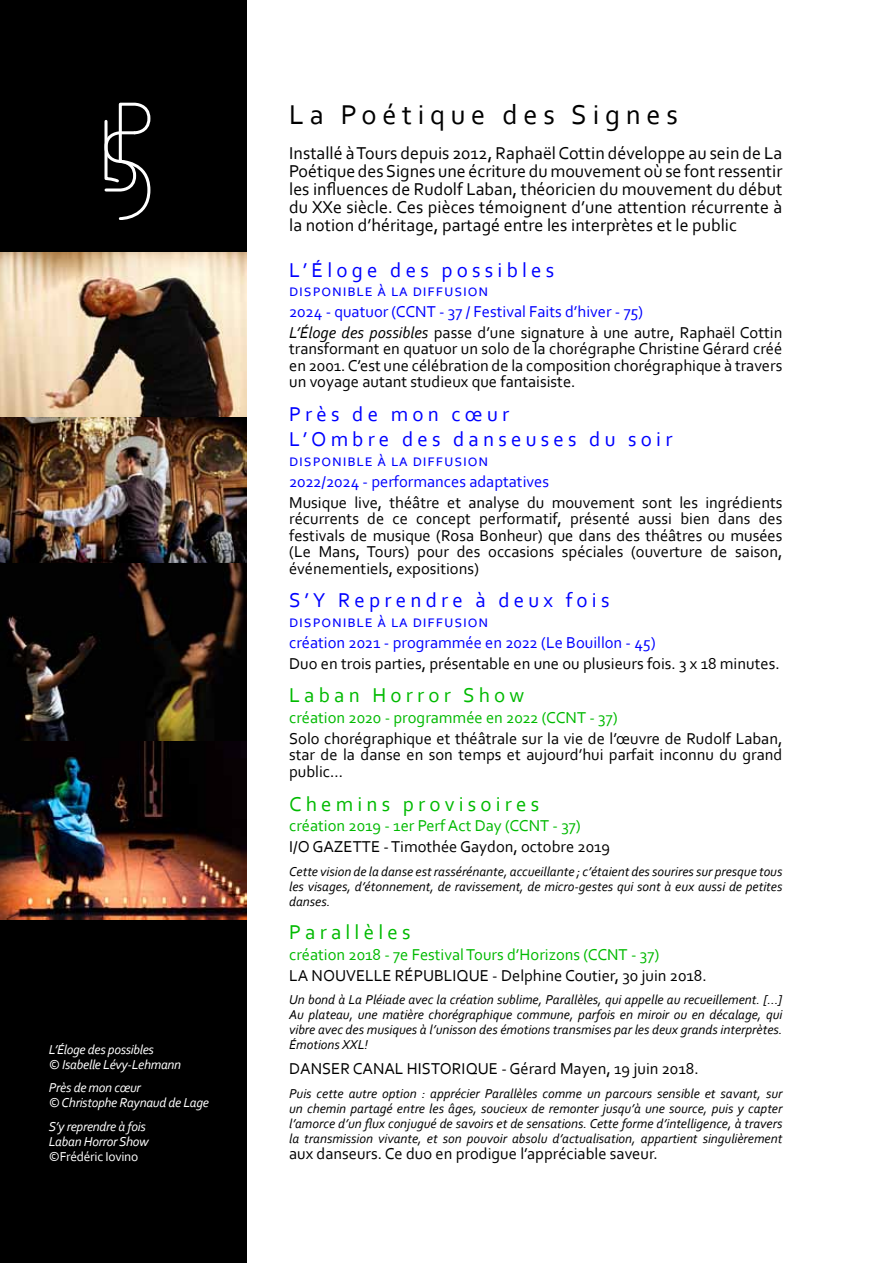
<style>
.page{position:relative;width:893px;height:1263px;background:#fff}
.page>*{position:absolute;margin:0;border:0;box-sizing:border-box;transform-origin:0 0}
.t1{font:28.5px "Corbel";letter-spacing:.2em;color:#000}
.t2{font:21px/25.2px "Corbel";letter-spacing:.2em;color:#00f}
.t3{font:21px "Corbel";letter-spacing:.2em;color:#00ba00}
.t4{font:18px/18px "Corbel";color:#000;text-align:justify}
.t5{font:16.5px/16.5px "Corbel";color:#000;text-align:justify}
.t6{font:16.5px/20.7px "Corbel";color:#00f}
.t7{font:16.5px "Corbel";color:#00ba00}
.t8{font:italic 13.5px/15px "Corbel";color:#000;text-align:justify}
.t9{font:italic 13.5px/15px "Corbel";letter-spacing:-.02em;color:#fff}
.t10{font:13.5px "Corbel";letter-spacing:-.02em;color:#fff}
.s1{font-style:italic;color:#000}
.s2{color:#000}
</style>
<div class="page">
<div style="left:0;top:0;width:247px;height:1263px;background:#000"></div>
<img style="left:0;top:417px;width:247px;height:503px">
<img style="left:0;top:252px;width:247px;height:165px">
<svg style="left:104px;top:103px;width:46px;height:116px"></svg>
<p class="t9" style="left:49px;top:1041px;width:134px">L’Éloge des possibles<br>© Isabelle Lévy-Lehmann</p>
<p class="t9" style="left:49px;top:1080px;width:162px">Près de mon cœur<br>© Christophe Raynaud de Lage</p>
<p class="t9" style="left:49px;top:1118px;width:101px">S’y reprendre à fois<br>Laban Horror Show</p>
<p class="t10" style="left:49px;top:1148px;width:91px">©Frédéric Iovino</p>
<h1 class="t1" style="left:289px;top:97px;width:390px">La Poétique des S ignes</h1>
<p class="t4" style="left:289px;top:143px;width:495px">Installé à Tours depuis 2012, Raphaël Cottin développe au sein de La Poétique des Signes une écriture du mouvement où se font ressentir les influences de Rudolf Laban, théoricien du mouvement du début du XXe siècle. Ces pièces témoignent d’une attention récurrente à la notion d’héritage, partagé entre les interprètes et le public</p>
<p class="t2" style="left:289px;top:257px;width:267px">L’Éloge des possibles</p>
<p class="t6" style="left:289px;top:280px;width:495px">disponible à la diffusion<br>2024 - quatuor (CCNT - 37 / Festival Faits d’hiver - 75)<br><span class="s1">L’Éloge des possibles</span> <span class="s2">passe d’une signature à une autre, Raphaël Cottin</span></p>
<p class="t5" style="left:289px;top:340px;width:495px">transformant en quatuor un solo de la chorégraphe Christine Gérard créé en 2001. C’est une célébration de la composition chorégraphique à travers un voyage autant studieux que fantaisiste.</p>
<p class="t2" style="left:289px;top:401px;width:385px">Près de mon cœur<br>L’Ombre des danseuses du soir</p>
<p class="t6" style="left:289px;top:450px;width:261px">disponible à la diffusion<br>2022/2024 - performances adaptatives</p>
<p class="t5" style="left:289px;top:494px;width:495px">Musique live, théâtre et analyse du mouvement sont les ingrédients récurrents de ce concept performatif, présenté aussi bien dans des festivals de musique (Rosa Bonheur) que dans des théâtres ou musées (Le Mans, Tours) pour des occasions spéciales (ouverture de saison, événementiels, expositions)</p>
<p class="t2" style="left:289px;top:587px;width:322px">S’Y Reprendre à deux fois</p>
<p class="t6" style="left:289px;top:611px;width:368px">disponible à la diffusion<br>création 2021 - programmée en 2022 (Le Bouillon - 45)</p>
<p class="t5" style="left:289px;top:655px;width:492px">Duo en trois parties, présentable en une ou plusieurs fois. 3 x 18 minutes.</p>
<p class="t3" style="left:289px;top:682px;width:237px">Laban Horror S how</p>
<p class="t7" style="left:289px;top:707px;width:330px">création 2020 - programmée en 2022 (CCNT - 37)</p>
<p class="t5" style="left:289px;top:730px;width:495px">Solo chorégraphique et théâtrale sur la vie de l’œuvre de Rudolf Laban, star de la danse en son temps et aujourd’hui parfait inconnu du grand public...</p>
<p class="t3" style="left:289px;top:791px;width:252px">Chemins provisoires</p>
<p class="t7" style="left:289px;top:816px;width:293px">création 2019 - 1er Perf Act Day (CCNT - 37)</p>
<p class="t5" style="left:289px;top:838px;width:65px">I/O GAZETTE</p>
<p class="t5" style="left:383px;top:838px;width:228px">- Timothée Gaydon, octobre 2019</p>
<p class="t8" style="left:289px;top:863px;width:495px">Cette vision de la danse est rassérénante, accueillante ; c’étaient des sourires sur presque tous les visages, d’étonnement, de ravissement, de micro-gestes qui sont à eux aussi de petites danses.</p>
<p class="t3" style="left:289px;top:919px;width:123px">Parallèles</p>
<p class="t7" style="left:289px;top:944px;width:372px">création 2018 - 7e Festival Tours d’Horizons (CCNT - 37)</p>
<p class="t5" style="left:289px;top:967px;width:419px">LA NOUVELLE RÉPUBLIQUE - Delphine Coutier, 30 juin 2018.</p>
<p class="t8" style="left:289px;top:992px;width:495px">Un bond à La Pléiade avec la création sublime, Parallèles, qui appelle au recueillement. [...] Au plateau, une matière chorégraphique commune, parfois en miroir ou en décalage, qui vibre avec des musiques à l’unisson des émotions transmises par les deux grands interprètes.<br>Émotions XXL!</p>
<p class="t5" style="left:289px;top:1060px;width:43px">DANSER</p>
<p class="t5" style="left:353px;top:1060px;width:347px">CANAL HISTORIQUE - Gérard Mayen, 19 juin 2018.</p>
<p class="t8" style="left:289px;top:1085px;width:495px">Puis cette autre option : apprécier Parallèles comme un parcours sensible et savant, sur un chemin partagé entre les âges, soucieux de remonter jusqu’à une source, puis y capter l’amorce d’un flux conjugué de savoirs et de sensations. Cette forme d’intelligence, à travers la transmission vivante, et son pouvoir absolu d’actualisation, appartient singulièrement</p>
<p class="t5" style="left:289px;top:1145px;width:370px">aux danseurs. Ce duo en prodigue l’appréciable saveur.</p>
</div>
